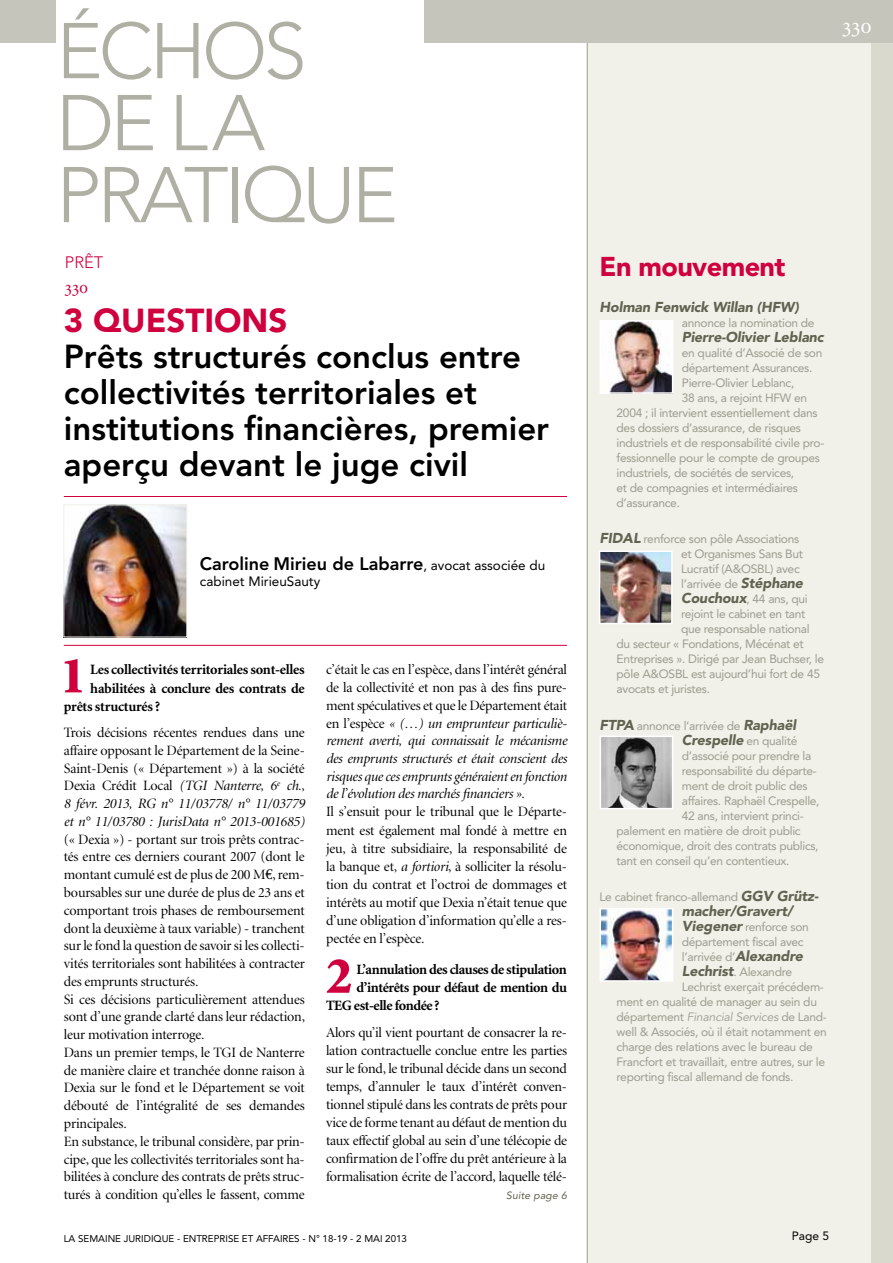
<style>
.page{position:relative;width:893px;height:1263px;background:#fff}
.page>*{position:absolute;margin:0;border:0;box-sizing:border-box;transform-origin:0 0}
.t1{font:300 78px/72px "Avenir LT";letter-spacing:-.05em;color:#b0afa4}
.t2{font:900 52.65px "Minion";color:#cf003d}
.t3{font:800 33px/36px "Avenir LT";color:#000}
.t4{font:900 33px "Avenir LT";color:#cf003d}
.t5{font:900 27px "Avenir LT";letter-spacing:-.02em;color:#cf003d}
.t6{font:22.5px "Minion Regular SC";color:#fff}
.t7{font:800 18px "Avenir LT";color:#000}
.t8{font:18px "Minion Regular SC";color:#cf003d}
.t9{font:300 16.5px "Avenir LT";color:#cf003d}
.t10{font:14.25px/17.7px "Minion Display";letter-spacing:-.01em;color:#000;text-align:justify}
.t11{font:700 14.25px "Minion";letter-spacing:-.025em;color:#000}
.t12{font:italic 900 14.25px "Avenir LT";letter-spacing:-.01em;color:#626250}
.t13{font:13.5px "Avenir LT";color:#000}
.t14{font:12px "Avenir LT";letter-spacing:-.025em;color:#9d9c8e}
.t15{font:12px "Avenir LT";color:#000}
.t16{font:italic 10.5px "Avenir LT";letter-spacing:.01em;color:#626250}
.t17{font:9.75px "Avenir LT";color:#000}
.s1{font-weight:400;font-size:13.5px}
.s2{font-style:italic}
.s3{font-family:"Euro Serif"}
.s4{font-weight:900;font-style:italic;font-size:14.25px;color:#626250}
.s5{font-weight:400;font-style:normal;font-size:12px;color:#9d9c8e}
</style>
<div class="page">
<div style="left:587px;top:43px;width:285px;height:1220px;background:#f1f0e9"></div>
<hr style="left:587px;top:43px;width:1px;height:1220px;background:#9d9c8e">
<div style="left:872px;top:0;width:21px;height:1263px;background:#dad9ce"></div>
<div style="left:0;top:0;width:893px;height:43px;background:#c6c5bb"></div>
<div style="left:56px;top:0;width:368px;height:222px;background:#fff"></div>
<hr style="left:64px;top:496px;width:503px;height:1px;background:#cf003d">
<hr style="left:64px;top:645px;width:503px;height:1px;background:#cf003d">
<img style="left:65px;top:506px;width:120px;height:129px">
<div style="left:63px;top:504px;width:124px;height:133px;border:1px solid #f1f0e9"></div>
<img style="left:603px;top:323px;width:67px;height:68px">
<div style="left:600px;top:320px;width:73px;height:74px;border:2px solid #fff"></div>
<img style="left:602px;top:553px;width:68px;height:68px">
<div style="left:599px;top:550px;width:74px;height:74px;border:2px solid #fff"></div>
<img style="left:603px;top:738px;width:67px;height:68px">
<div style="left:600px;top:735px;width:73px;height:74px;border:2px solid #fff"></div>
<img style="left:603px;top:911px;width:67px;height:68px">
<div style="left:600px;top:908px;width:73px;height:74px;border:2px solid #fff"></div>
<h1 class="t1" style="left:56px;top:16px;width:343px">ÉCHOS<br>DE LA<br>PRATIQUE</h1>
<p class="t9" style="left:65px;top:252px;width:40px">PRÊT</p>
<p class="t8" style="left:65px;top:278px;width:25px">330</p>
<h3 class="t4" style="left:64px;top:300px;width:225px">3 QUESTIONS</h3>
<h3 class="t3" style="left:64px;top:339px;width:487px">Prêts structurés conclus entre collectivités territoriales et institutions financières, premier aperçu devant le juge civil</h3>
<p class="t7" style="left:200px;top:553px;width:347px">Caroline Mirieu de Labarre<span class="s1">, avocat associée du</span></p>
<p class="t13" style="left:200px;top:573px;width:122px">cabinet M irieuSauty</p>
<h2 class="t2" style="left:60px;top:649px;width:28px">1</h2>
<p class="t11" style="left:90px;top:663px;width:216px">Les collectivités territoriales sont-elles</p>
<p class="t11" style="left:90px;top:681px;width:216px">habilitées à conclure des contrats de</p>
<p class="t11" style="left:64px;top:699px;width:98px">prêts structurés ?</p>
<p class="t10" style="left:64px;top:724px;width:243px">Trois décisions récentes rendues dans une affaire opposant le Département de la Seine-Saint-Denis (« Département ») à la société Dexia Crédit Local <span class="s2">(TGI Nanterre, 6</span><sup>e</sup> <span class="s2">ch., 8 févr. 2013, RG n° 11/03778/ n° 11/03779 et n° 11/03780 : JurisData n° 2013-001685)</span></p>
<p class="t10" style="left:64px;top:831px;width:243px;text-align:left">(« Dexia ») - portant sur trois prêts contrac&shy;tés entre ces derniers courant 2007 (dont le montant cumulé est de plus de 200 M<span class="s3">€</span>, rem&shy;boursables sur une durée de plus de 23 ans et comportant trois phases de remboursement dont la deuxième à taux variable) - tranchent sur le fond la question de savoir si les collecti&shy;vités territoriales sont habilitées à contracter des emprunts structurés.<br>Si ces décisions particulièrement attendues sont d’une grande clarté dans leur rédaction, leur motivation interroge.<br>Dans un premier temps, le TGI de Nanterre de manière claire et tranchée donne raison à Dexia sur le fond et le Département se voit débouté de l’intégralité de ses demandes principales.<br>En substance, le tribunal considère, par prin&shy;cipe, que les collectivités territoriales sont ha&shy;bilitées à conclure des contrats de prêts struc&shy;turés à condition qu’elles le fassent, comme</p>
<p class="t10" style="left:326px;top:661px;width:242px;text-align:left">c’était le cas en l’espèce, dans l’intérêt général de la collectivité et non pas à des fins pure&shy;ment spéculatives et que le Département était en l’espèce <span class="s2">« (…) un emprunteur particuliè&shy;rement averti, qui connaissait le mécanisme des emprunts structurés et était conscient des risques que ces emprunts généraient en fonction de l’évolution des marchés financiers »</span>.<br>Il s’ensuit pour le tribunal que le Départe&shy;ment est également mal fondé à mettre en jeu, à titre subsidiaire, la responsabilité de la banque et, <span class="s2">a fortiori</span>, à solliciter la résolu&shy;tion du contrat et l’octroi de dommages et intérêts au motif que Dexia n’était tenue que d’une obligation d’information qu’elle a res&shy;pectée en l’espèce.</p>
<p class="t11" style="left:357px;top:962px;width:212px">L’annulation des clauses de stipulation</p>
<p class="t11" style="left:357px;top:980px;width:212px">d’intérêts pour défaut de mention du</p>
<p class="t11" style="left:326px;top:998px;width:115px">TEG est-elle fondée ?</p>
<p class="t10" style="left:326px;top:1023px;width:242px;line-height:18.1px">Alors qu’il vient pourtant de consacrer la re&shy;lation contractuelle conclue entre les parties sur le fond, le tribunal décide dans un second temps, d’annuler le taux d’intérêt conven&shy;tionnel stipulé dans les contrats de prêts pour vice de forme tenant au défaut de mention du taux effectif global au sein d’une télécopie de confirmation de l’offre du prêt antérieure à la formalisation écrite de l’accord, laquelle télé-</p>
<h2 class="t2" style="left:326px;top:949px;width:28px">2</h2>
<p class="t16" style="left:506px;top:1189px;width:62px">Suite page 6</p>
<h3 class="t5" style="left:600px;top:250px;width:188px">En mouvement</h3>
<p class="t12" style="left:600px;top:298px;width:201px">Holman Fenwick Willan (HFW)</p>
<p class="t14" style="left:682px;top:316px;width:134px">annonce la nomination de</p>
<p class="t12" style="left:682px;top:328px;width:143px">Pierre-Olivier Leblanc</p>
<p class="t14" style="left:682px;top:346px;width:142px">en qualité d’Associé de son</p>
<p class="t14" style="left:682px;top:361px;width:132px">département Assurances.</p>
<p class="t14" style="left:682px;top:376px;width:114px">Pierre-Olivier Leblanc,</p>
<p class="t14" style="left:682px;top:391px;width:127px">38 ans, a rejoint HFW en</p>
<p class="t14" style="left:617px;top:406px;width:202px">2004 ; il intervient essentiellement dans</p>
<p class="t14" style="left:617px;top:421px;width:186px">des dossiers d’assurance, de risques</p>
<p class="t14" style="left:617px;top:436px;width:209px">industriels et de responsabilité civile pro-</p>
<p class="t14" style="left:617px;top:451px;width:205px">fessionnelle pour le compte de groupes</p>
<p class="t14" style="left:617px;top:466px;width:179px">industriels, de sociétés de services,</p>
<p class="t14" style="left:617px;top:481px;width:183px">et de compagnies et intermédiaires</p>
<p class="t14" style="left:617px;top:496px;width:65px">d’assurance.</p>
<p class="t14" style="left:600px;top:532px;width:201px"><span class="s4">FIDAL</span> renforce son pôle Associations</p>
<p class="t14" style="left:681px;top:547px;width:123px">et Organismes Sans But</p>
<p class="t14" style="left:681px;top:562px;width:120px">Lucratif (A&amp;OSBL) avec</p>
<p class="t14" style="left:681px;top:577px;width:124px">l’arrivée de <span class="s4">Stéphane</span></p>
<p class="t14" style="left:681px;top:592px;width:128px"><span class="s4">Couchoux</span>, 44 ans, qui</p>
<p class="t14" style="left:681px;top:607px;width:126px">rejoint le cabinet en tant</p>
<p class="t14" style="left:681px;top:622px;width:130px">que responsable national</p>
<p class="t14" style="left:617px;top:637px;width:189px">du secteur « Fondations, M écénat et</p>
<p class="t14" style="left:617px;top:652px;width:209px">Entreprises ». Dirigé par Jean Buchser, le</p>
<p class="t14" style="left:617px;top:667px;width:205px">pôle A&amp;OSBL est aujourd’hui fort de 45</p>
<p class="t14" style="left:617px;top:682px;width:95px">avocats et juristes.</p>
<p class="t14" style="left:600px;top:718px;width:198px"><span class="s4">FTPA</span> annonce l’arrivée de <span class="s4">Raphaël</span></p>
<p class="t12" style="left:682px;top:731px;width:117px">Crespelle <span class="s5">en qualité</span></p>
<p class="t14" style="left:682px;top:748px;width:131px">d’associé pour prendre la</p>
<p class="t14" style="left:682px;top:763px;width:136px">responsabilité du départe-</p>
<p class="t14" style="left:682px;top:778px;width:127px">ment de droit public des</p>
<p class="t14" style="left:682px;top:793px;width:139px">affaires. Raphaël Crespelle,</p>
<p class="t14" style="left:682px;top:808px;width:123px">42 ans, intervient princi-</p>
<p class="t14" style="left:617px;top:823px;width:186px">palement en matière de droit public</p>
<p class="t14" style="left:617px;top:838px;width:204px">économique, droit des contrats publics,</p>
<p class="t14" style="left:617px;top:853px;width:174px">tant en conseil qu’en contentieux.</p>
<p class="t14" style="left:600px;top:890px;width:220px">Le cabinet franco-allemand <span class="s4">GGV Grütz-</span></p>
<p class="t12" style="left:682px;top:902px;width:112px">macher/Gravert/</p>
<p class="t14" style="left:682px;top:920px;width:128px"><span class="s4">Viegener</span> renforce son</p>
<p class="t14" style="left:682px;top:935px;width:123px">département fiscal avec</p>
<p class="t14" style="left:682px;top:950px;width:123px">l’arrivée d’<span class="s4">Alexandre</span></p>
<p class="t14" style="left:682px;top:965px;width:112px"><span class="s4">Lechrist</span>. Alexandre</p>
<p class="t14" style="left:682px;top:980px;width:144px">Lechrist exerçait précédem-</p>
<p class="t14" style="left:617px;top:995px;width:202px">ment en qualité de manager au sein du</p>
<p class="t14" style="left:617px;top:1010px;width:212px">département <span class="s2">Financial Services</span> de Land-</p>
<p class="t14" style="left:617px;top:1025px;width:212px">well &amp; Associés, où il était notamment en</p>
<p class="t14" style="left:617px;top:1040px;width:198px">charge des relations avec le bureau de</p>
<p class="t14" style="left:617px;top:1055px;width:210px">Francfort et travaillait, entre autres, sur le</p>
<p class="t14" style="left:617px;top:1070px;width:178px">reporting fiscal allemand de fonds.</p>
<p class="t17" style="left:64px;top:1233px;width:216px">La Semaine Juridique - ENTREPRISE ET AFFAIRE</p>
<p class="t17" style="left:294px;top:1233px;width:77px">S - N° 18-19 - 2 MAI</p>
<p class="t17" style="left:385px;top:1233px;width:23px">2013</p>
<p class="t15" style="left:792px;top:1229px;width:39px">Page 5</p>
<h3 class="t6" style="left:842px;top:14px;width:31px">330</h3>
</div>
